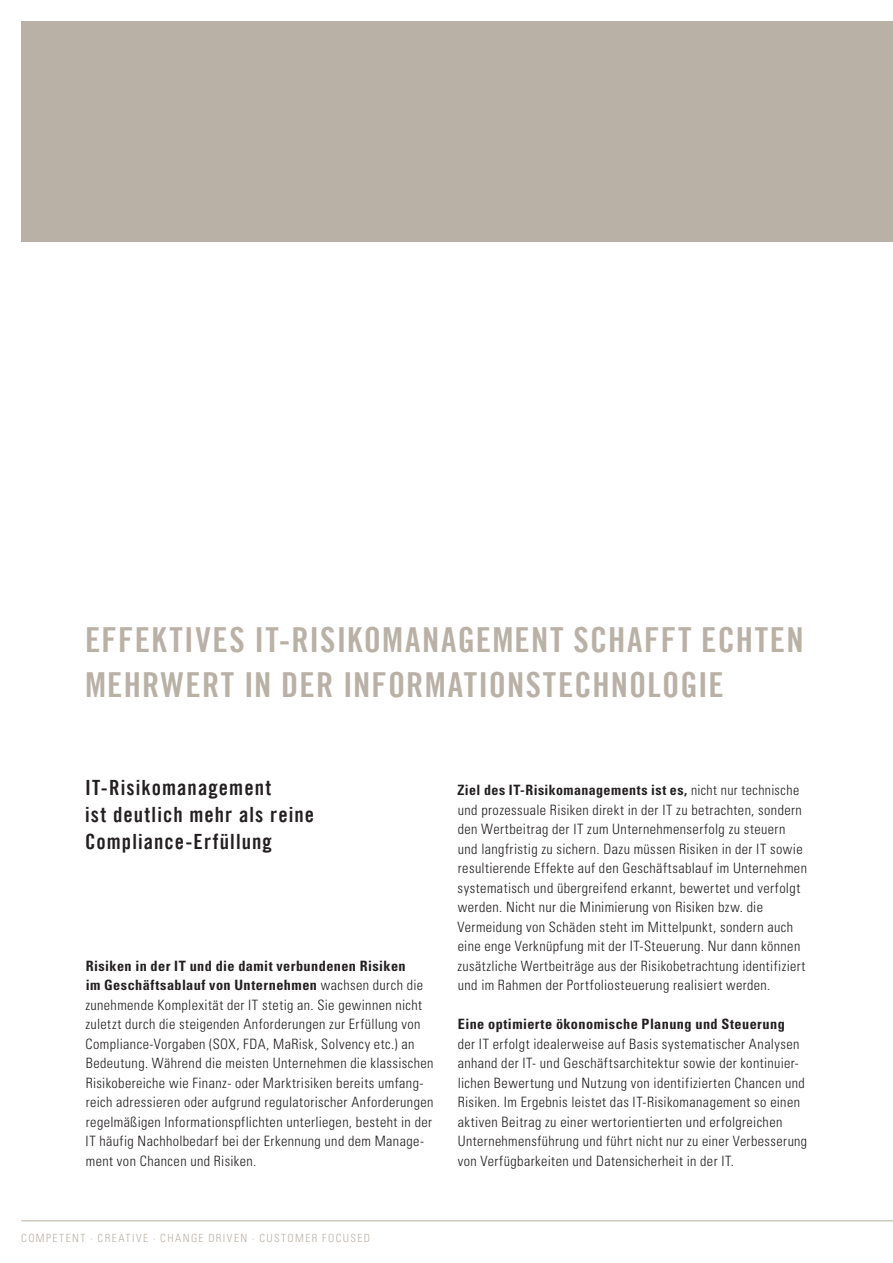
<style>
.page{position:relative;width:893px;height:1263px;background:#fff}
.page>*{position:absolute;margin:0;border:0;box-sizing:border-box;transform-origin:0 0}
.t1{font:34.5px/45px "Trade Gothic LT Bold Cond Twenty";letter-spacing:.035em;color:#bab1a6}
.t2{font:21px/27px "Trade Gothic LT Bold Cond Twenty";letter-spacing:.05em;color:#231f20}
.t3{font:300 condensed 14.25px/19.5px "Univers LT Std";letter-spacing:.03em;color:#231f20}
.t4{font:700 condensed 14.25px "Univers LT Std";letter-spacing:.03em;color:#231f20}
.t5{font:300 condensed 11.25px "Univers LT Std";letter-spacing:.125em;color:#bab1a6}
.s1{font-weight:700}
</style>
<div class="page">
<div style="left:21px;top:21px;width:872px;height:221px;background:#bab1a6"></div>
<hr style="left:21px;top:1220px;width:872px;height:1px;background:#bab1a6">
<h1 class="t1" style="left:85px;top:617px;width:720px">EFFEKTIVES IT-RISIKOMANAGEMENT SCHAFFT ECHTEN<br>MEHRWERT IN DER INFORMATIONSTECHNOLOGIE</h1>
<h2 class="t2" style="left:85px;top:774px;width:231px">IT-Risikomanagement<br>ist deutlich mehr als reine<br>Compliance-Erfüllung</h2>
<p class="t3" style="left:85px;top:956px;width:350px"><span class="s1">Risiken in der IT und die damit verbundenen Risiken<br>im Geschäftsablauf von Unternehmen</span> wachsen durch die zunehmende Komplexität der IT stetig an. Sie gewinnen nicht zuletzt durch die steigenden Anforderungen zur Erfüllung von Compliance-Vorgaben (SOX, FDA, MaRisk, Solvency etc.) an Bedeutung. Während die meisten Unternehmen die klassischen Risikobereiche wie Finanz- oder Marktrisiken bereits umfang&shy;reich adressieren oder aufgrund regulatorischer Anforderungen regelmäßigen Informationspflichten unterliegen, besteht in der IT häufig Nachholbedarf bei der Erkennung und dem Manage&shy;ment von Chancen und Risiken.</p>
<p class="t3" style="left:457px;top:780px;width:351px"><span class="s1">Ziel des IT-Risikomanagements ist es,</span> nicht nur technische und prozessuale Risiken direkt in der IT zu betrachten, sondern den Wertbeitrag der IT zum Unternehmenserfolg zu steuern und langfristig zu sichern. Dazu müssen Risiken in der IT sowie resultierende Effekte auf den Geschäftsablauf im Unternehmen systematisch und übergreifend erkannt, bewertet und verfolgt werden. Nicht nur die Minimierung von Risiken bzw. die Vermeidung von Schäden steht im Mittelpunkt, sondern auch eine enge Verknüpfung mit der IT-Steuerung. Nur dann können zusätzliche Wertbeiträge aus der Risikobetrachtung identifiziert und im Rahmen der Portfoliosteuerung realisiert werden.</p>
<p class="t4" style="left:458px;top:1015px;width:328px">Eine optimierte ökonomische Planung und Steuerung</p>
<p class="t3" style="left:458px;top:1034px;width:351px">der IT erfolgt idealerweise auf Basis systematischer Analysen anhand der IT- und Geschäftsarchitektur sowie der kontinuier&shy;lichen Bewertung und Nutzung von identifizierten Chancen und Risiken. Im Ergebnis leistet das IT-Risikomanagement so einen aktiven Beitrag zu einer wertorientierten und erfolgreichen Unternehmensführung und führt nicht nur zu einer Verbesserung von Verfügbarkeiten und Datensicherheit in der IT.</p>
<p class="t5" style="left:21px;top:1231px;width:350px">COMPETENT · CREATIVE · CHANGE DRIVEN · CUSTOMER FOCUSED</p>
</div>
